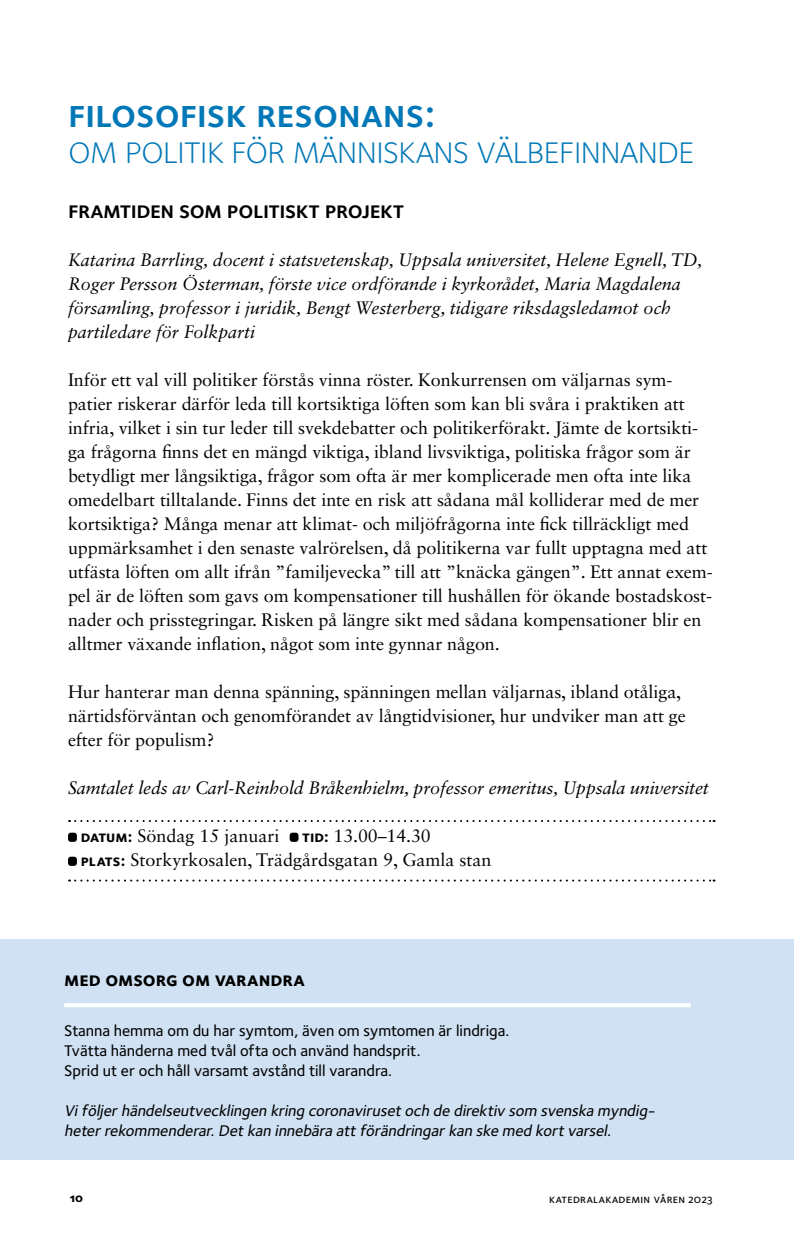
<style>
.page{position:relative;width:794px;height:1248px;background:#fff}
.page>*{position:absolute;margin:0;border:0;box-sizing:border-box;transform-origin:0 0}
.t1{font:40px "Foundry Sterling Light Expert";letter-spacing:-.03em;color:#0078b7}
.t2{font:40px "Foundry Sterling Demi Expert";color:#0078b7}
.t3{font:24px "Foundry Sterling Demi Expert";letter-spacing:-.02em;color:#000}
.t4{font:20px "Foundry Sterling Bold Expert";letter-spacing:-.005em;color:#000}
.t5{font:18px/24px "Sabon LT Std";letter-spacing:-.005em;color:#000}
.t6{font:italic 18px/24px "Sabon LT Std";letter-spacing:-.005em;color:#000}
.t7{font:italic 16px/20px "Foundry Sterling Medium OSF";color:#000}
.t8{font:16px/20px "Foundry Sterling Medium OSF";color:#000}
.t9{font:12px "Foundry Sterling Medium Expert";letter-spacing:.025em;color:#000}
.t10{font:12px "Foundry Sterling Extra Bold OSF";color:#000}
.s1{font-family:"Foundry Sterling Bold Expert";font-size:16px}
</style>
<div class="page">
<svg style="left:69px;top:820px;width:645px;height:1px"></svg>
<svg style="left:69px;top:879px;width:645px;height:2px"></svg>
<div style="left:68px;top:832px;width:9px;height:9px;background:#000;border-radius:3px"></div>
<div style="left:290px;top:832px;width:8px;height:9px;background:#000;border-radius:3px"></div>
<div style="left:68px;top:856px;width:9px;height:9px;background:#000;border-radius:3px"></div>
<div style="left:0;top:938px;width:794px;height:221px;background:#cfe1f2"></div>
<hr style="left:64px;top:1003px;width:627px;height:4px;background:#fff">
<h1 class="t2" style="left:68px;top:89px;width:369px">filosofisk resonans:</h1>
<h1 class="t1" style="left:68px;top:127px;width:628px">om politik för människans välbefinnande</h1>
<h2 class="t3" style="left:68px;top:195px;width:338px">framtiden som politiskt projekt</h2>
<p class="t6" style="left:68px;top:247px;width:636px">Katarina Barrling, docent i statsvetenskap, Uppsala universitet, Helene Egnell, TD, Roger Persson Österman, förste vice ordförande i kyrkorådet, Maria Magdalena församling, professor i juridik, Bengt Westerberg, tidigare riksdagsledamot och partiledare för Folkparti</p>
<p class="t5" style="left:68px;top:367px;width:646px">Inför ett val vill politiker förstås vinna röster. Konkurrensen om väljarnas sym&shy;patier riskerar därför leda till kortsiktiga löften som kan bli svåra i praktiken att infria, vilket i sin tur leder till svekdebatter och politikerförakt. Jämte de kortsikti&shy;ga frågorna finns det en mängd viktiga, ibland livsviktiga, politiska frågor som är betydligt mer långsiktiga, frågor som ofta är mer komplicerade men ofta inte lika omedelbart tilltalande. Finns det inte en risk att sådana mål kolliderar med de mer kortsiktiga? Många menar att klimat- och miljöfrågorna inte fick tillräckligt med uppmärksamhet i den senaste valrörelsen, då politikerna var fullt upptagna med att utfästa löften om allt ifrån ”familjevecka” till att ”knäcka gängen”. Ett annat exem&shy;pel är de löften som gavs om kompensationer till hushållen för ökande bostadskost&shy;nader och prisstegringar. Risken på längre sikt med sådana kompensationer blir en alltmer växande inflation, något som inte gynnar någon.</p>
<p class="t5" style="left:68px;top:679px;width:619px">Hur hanterar man denna spänning, spänningen mellan väljarnas, ibland otåliga, närtidsförväntan och genomförandet av långtidvisioner, hur undviker man att ge efter för populism?</p>
<p class="t6" style="left:68px;top:775px;width:642px">Samtalet leds av Carl-Reinhold Bråkenhielm, professor emeritus, Uppsala universitet</p>
<p class="t5" style="left:81px;top:823px;width:200px"><span class="s1">datum:</span> Söndag 15 januari</p>
<p class="t5" style="left:81px;top:823px;width:412px;text-indent:222px"><span class="s1">tid:</span> 13.00–14.30<br><span class="s1">plats:</span> Storkyrkosalen, Trädgårdsgatan 9, Gamla stan</p>
<p class="t4" style="left:64px;top:967px;width:242px">med omsorg om varandra</p>
<p class="t8" style="left:64px;top:1020px;width:446px">Stanna hemma om du har symtom, även om symtomen är lindriga.<br>Tvätta händerna med tvål ofta och använd handsprit.<br>Sprid ut er och håll varsamt avstånd till varandra.</p>
<p class="t7" style="left:64px;top:1100px;width:595px">Viföljer händelseutvecklingen kring coronavirusetoch de direktiv som svenska myndig&shy;heter rekommenderar.Detkan innebära attförändringar kan ske med kortvarsel.</p>
<p class="t10" style="left:70px;top:1190px;width:15px">10</p>
<p class="t9" style="left:549px;top:1191px;width:165px">katedralakademin våren 2023</p>
</div>
